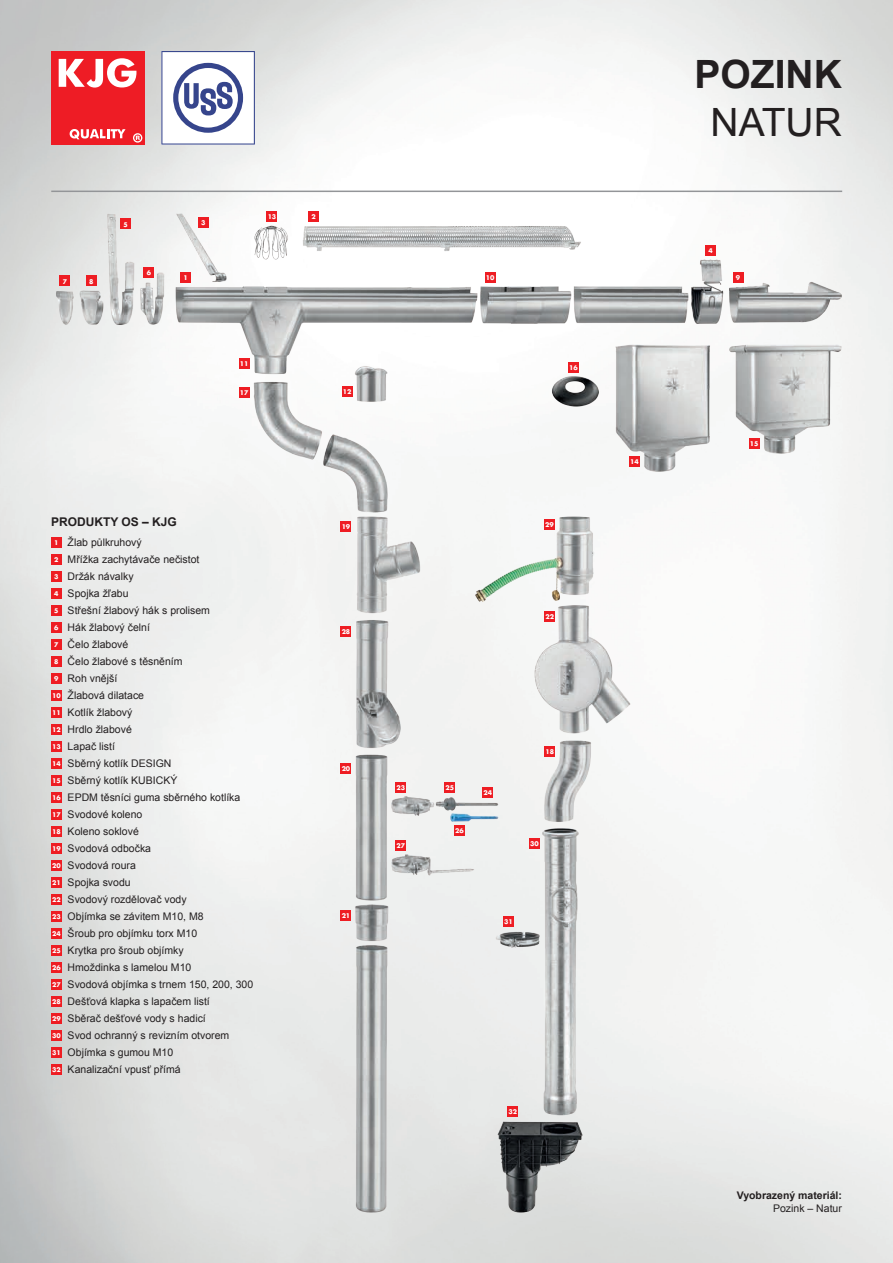
<style>
.page{position:relative;width:893px;height:1263px;background:#fff}
.page>*{position:absolute;margin:0;border:0;box-sizing:border-box;transform-origin:0 0}
.t1{font:700 39px "Arial";color:#231f20}
.t2{font:39px "Arial";color:#231f20}
.t3{font:700 12px "Arial";color:#231f20}
.t4{font:10.5px/17px "Arial";color:#231f20}
.t5{font:700 10.5px "Arial";color:#231f20}
.t6{font:700 6.3px "Futura CE";color:#fff}
.s1{font-family:"Futura CE";font-weight:700;font-size:6.3px;color:#fff}
</style>
<div class="page">
<img style="left:0;top:0;width:893px;height:1263px">
<hr style="left:51px;top:191px;width:791px;height:1px;background:#939598">
<div style="left:51px;top:51px;width:93px;height:94px;background:#ee1c25"></div>
<svg style="left:70px;top:129px;width:56px;height:10px"></svg>
<svg style="left:133px;top:133px;width:9px;height:10px"></svg>
<svg style="left:59px;top:58px;width:77px;height:30px"></svg>
<svg style="left:161px;top:51px;width:94px;height:94px"></svg>
<img style="left:0;top:196px;width:860px;height:1019px">
<div style="left:60px;top:276px;width:10px;height:10px;background:#ee1d23"></div>
<div style="left:120px;top:219px;width:11px;height:10px;background:#ee1d23"></div>
<div style="left:198px;top:217px;width:11px;height:11px;background:#ee1d23"></div>
<div style="left:267px;top:211px;width:10px;height:11px;background:#ee1d23"></div>
<div style="left:308px;top:211px;width:11px;height:11px;background:#ee1d23"></div>
<div style="left:180px;top:272px;width:11px;height:11px;background:#ee1d23"></div>
<div style="left:485px;top:272px;width:10px;height:11px;background:#ee1d23"></div>
<div style="left:239px;top:358px;width:10px;height:11px;background:#ee1d23"></div>
<div style="left:239px;top:387px;width:10px;height:11px;background:#ee1d23"></div>
<div style="left:342px;top:386px;width:10px;height:11px;background:#ee1d23"></div>
<div style="left:341px;top:521px;width:10px;height:11px;background:#ee1d23"></div>
<div style="left:341px;top:910px;width:10px;height:11px;background:#ee1d23"></div>
<div style="left:341px;top:626px;width:10px;height:11px;background:#ee1d23"></div>
<div style="left:341px;top:763px;width:10px;height:11px;background:#ee1d23"></div>
<div style="left:395px;top:782px;width:11px;height:11px;background:#ee1d23"></div>
<div style="left:444px;top:782px;width:11px;height:11px;background:#ee1d23"></div>
<div style="left:482px;top:787px;width:11px;height:11px;background:#ee1d23"></div>
<div style="left:454px;top:825px;width:11px;height:11px;background:#ee1d23"></div>
<div style="left:395px;top:840px;width:11px;height:10px;background:#ee1d23"></div>
<div style="left:629px;top:456px;width:11px;height:11px;background:#ee1d23"></div>
<div style="left:568px;top:362px;width:11px;height:10px;background:#ee1d23"></div>
<div style="left:749px;top:438px;width:11px;height:11px;background:#ee1d23"></div>
<div style="left:705px;top:245px;width:11px;height:10px;background:#ee1d23"></div>
<div style="left:733px;top:272px;width:10px;height:11px;background:#ee1d23"></div>
<div style="left:86px;top:276px;width:11px;height:10px;background:#ee1d23"></div>
<div style="left:144px;top:267px;width:10px;height:11px;background:#ee1d23"></div>
<div style="left:544px;top:611px;width:11px;height:11px;background:#ee1d23"></div>
<div style="left:544px;top:519px;width:11px;height:11px;background:#ee1d23"></div>
<div style="left:544px;top:746px;width:11px;height:11px;background:#ee1d23"></div>
<div style="left:529px;top:838px;width:11px;height:11px;background:#ee1d23"></div>
<div style="left:503px;top:916px;width:11px;height:10px;background:#ee1d23"></div>
<div style="left:507px;top:1106px;width:11px;height:11px;background:#ee1d23"></div>
<div style="left:51px;top:537px;width:11px;height:11px;background:#ee1d23"></div>
<div style="left:51px;top:554px;width:11px;height:11px;background:#ee1d23"></div>
<div style="left:51px;top:571px;width:11px;height:11px;background:#ee1d23"></div>
<div style="left:51px;top:588px;width:11px;height:11px;background:#ee1d23"></div>
<div style="left:51px;top:605px;width:11px;height:11px;background:#ee1d23"></div>
<div style="left:51px;top:622px;width:11px;height:11px;background:#ee1d23"></div>
<div style="left:51px;top:639px;width:11px;height:11px;background:#ee1d23"></div>
<div style="left:51px;top:656px;width:11px;height:11px;background:#ee1d23"></div>
<div style="left:51px;top:673px;width:11px;height:11px;background:#ee1d23"></div>
<div style="left:51px;top:690px;width:11px;height:11px;background:#ee1d23"></div>
<div style="left:51px;top:707px;width:11px;height:11px;background:#ee1d23"></div>
<div style="left:51px;top:724px;width:11px;height:11px;background:#ee1d23"></div>
<div style="left:51px;top:741px;width:11px;height:11px;background:#ee1d23"></div>
<div style="left:51px;top:758px;width:11px;height:11px;background:#ee1d23"></div>
<div style="left:51px;top:775px;width:11px;height:11px;background:#ee1d23"></div>
<div style="left:51px;top:792px;width:11px;height:11px;background:#ee1d23"></div>
<div style="left:51px;top:809px;width:11px;height:11px;background:#ee1d23"></div>
<div style="left:51px;top:826px;width:11px;height:11px;background:#ee1d23"></div>
<div style="left:51px;top:843px;width:11px;height:11px;background:#ee1d23"></div>
<div style="left:51px;top:860px;width:11px;height:11px;background:#ee1d23"></div>
<div style="left:51px;top:877px;width:11px;height:11px;background:#ee1d23"></div>
<div style="left:51px;top:894px;width:11px;height:11px;background:#ee1d23"></div>
<div style="left:51px;top:911px;width:11px;height:11px;background:#ee1d23"></div>
<div style="left:51px;top:928px;width:11px;height:11px;background:#ee1d23"></div>
<div style="left:51px;top:945px;width:11px;height:11px;background:#ee1d23"></div>
<div style="left:51px;top:962px;width:11px;height:11px;background:#ee1d23"></div>
<div style="left:51px;top:979px;width:11px;height:11px;background:#ee1d23"></div>
<div style="left:51px;top:996px;width:11px;height:11px;background:#ee1d23"></div>
<div style="left:51px;top:1013px;width:11px;height:11px;background:#ee1d23"></div>
<div style="left:51px;top:1030px;width:11px;height:11px;background:#ee1d23"></div>
<div style="left:51px;top:1047px;width:11px;height:11px;background:#ee1d23"></div>
<div style="left:51px;top:1064px;width:11px;height:11px;background:#ee1d23"></div>
<p class="t6" style="left:63px;top:277px;width:6px">7</p>
<p class="t6" style="left:89px;top:277px;width:6px">8</p>
<p class="t6" style="left:124px;top:220px;width:6px">5</p>
<p class="t6" style="left:201px;top:219px;width:6px">3</p>
<p class="t6" style="left:268px;top:213px;width:10px">13</p>
<p class="t6" style="left:311px;top:213px;width:6px">2</p>
<p class="t6" style="left:147px;top:269px;width:6px">6</p>
<p class="t6" style="left:183px;top:274px;width:6px">1</p>
<p class="t6" style="left:486px;top:274px;width:10px">10</p>
<p class="t6" style="left:240px;top:360px;width:10px">11</p>
<p class="t6" style="left:240px;top:388px;width:10px">17</p>
<p class="t6" style="left:343px;top:388px;width:10px">12</p>
<p class="t6" style="left:569px;top:363px;width:10px">16</p>
<p class="t3" style="left:51px;top:513px;width:127px">PRODUKTY OS – KJG</p>
<p class="t4" style="left:52px;top:534px;width:203px"><span class="s1">1</span> Žlab půlkruhový<br><span class="s1">2</span> Mřížka zachytávače nečistot<br><span class="s1">3</span> Držák návalky<br><span class="s1">4</span> Spojka žľabu<br><span class="s1">5</span> Střešní žlabový hák s prolisem<br><span class="s1">6</span> Hák žlabový čelní<br><span class="s1">7</span> Čelo žlabové<br><span class="s1">8</span> Čelo žlabové s těsněním<br><span class="s1">9</span> Roh vnější<br><span class="s1">10</span> Žlabová dilatace<br><span class="s1">11</span> Kotlík žlabový<br><span class="s1">12</span> Hrdlo žlabové<br><span class="s1">13</span> Lapač listí<br><span class="s1">14</span> Sběrný kotlík DESIGN<br><span class="s1">15</span> Sběrný kotlík KUBICKÝ<br><span class="s1">16</span> EPDM těsníci guma sběrného kotlíka<br><span class="s1">17</span> Svodové koleno<br><span class="s1">18</span> Koleno soklové<br><span class="s1">19</span> Svodová odbočka<br><span class="s1">20</span> Svodová roura<br><span class="s1">21</span> Spojka svodu<br><span class="s1">22</span> Svodový rozdělovač vody<br><span class="s1">23</span> Objímka se závitem M10, M8<br><span class="s1">24</span> Šroub pro objímku torx M10<br><span class="s1">25</span> Krytka pro šroub objímky<br><span class="s1">26</span> Hmoždinka s lamelou M10<br><span class="s1">27</span> Svodová objímka s trnem 150, 200, 300<br><span class="s1">28</span> Dešťová klapka s lapačem listí<br><span class="s1">29</span> Sběrač dešťové vody s hadicí<br><span class="s1">30</span> Svod ochranný s revizním otvorem<br><span class="s1">31</span> Objímka s gumou M10<br><span class="s1">32</span> Kanalizační vpusť přímá</p>
<p class="t6" style="left:342px;top:522px;width:10px">19</p>
<p class="t6" style="left:342px;top:628px;width:10px">28</p>
<p class="t6" style="left:342px;top:765px;width:10px">20</p>
<p class="t6" style="left:342px;top:912px;width:10px">21</p>
<p class="t6" style="left:545px;top:521px;width:10px">29</p>
<p class="t6" style="left:545px;top:613px;width:10px">22</p>
<p class="t6" style="left:396px;top:784px;width:10px">23</p>
<p class="t6" style="left:445px;top:784px;width:10px">25</p>
<p class="t6" style="left:396px;top:841px;width:10px">27</p>
<p class="t6" style="left:455px;top:827px;width:10px">26</p>
<p class="t6" style="left:484px;top:789px;width:10px">24</p>
<p class="t6" style="left:545px;top:748px;width:10px">18</p>
<p class="t6" style="left:530px;top:840px;width:10px">30</p>
<p class="t6" style="left:504px;top:917px;width:10px">31</p>
<p class="t6" style="left:508px;top:1108px;width:10px">32</p>
<p class="t6" style="left:630px;top:458px;width:10px">14</p>
<h1 class="t1" style="left:695px;top:49px;width:149px">POZINK</h1>
<h1 class="t2" style="left:710px;top:97px;width:133px">NATUR</h1>
<p class="t6" style="left:708px;top:246px;width:6px">4</p>
<p class="t6" style="left:736px;top:274px;width:6px">9</p>
<p class="t6" style="left:750px;top:440px;width:10px">15</p>
<p class="t5" style="left:737px;top:1189px;width:107px">Vyobrazený materiál:</p>
<p class="t4" style="left:773px;top:1200px;width:70px">Pozink – Natur</p>
</div>
